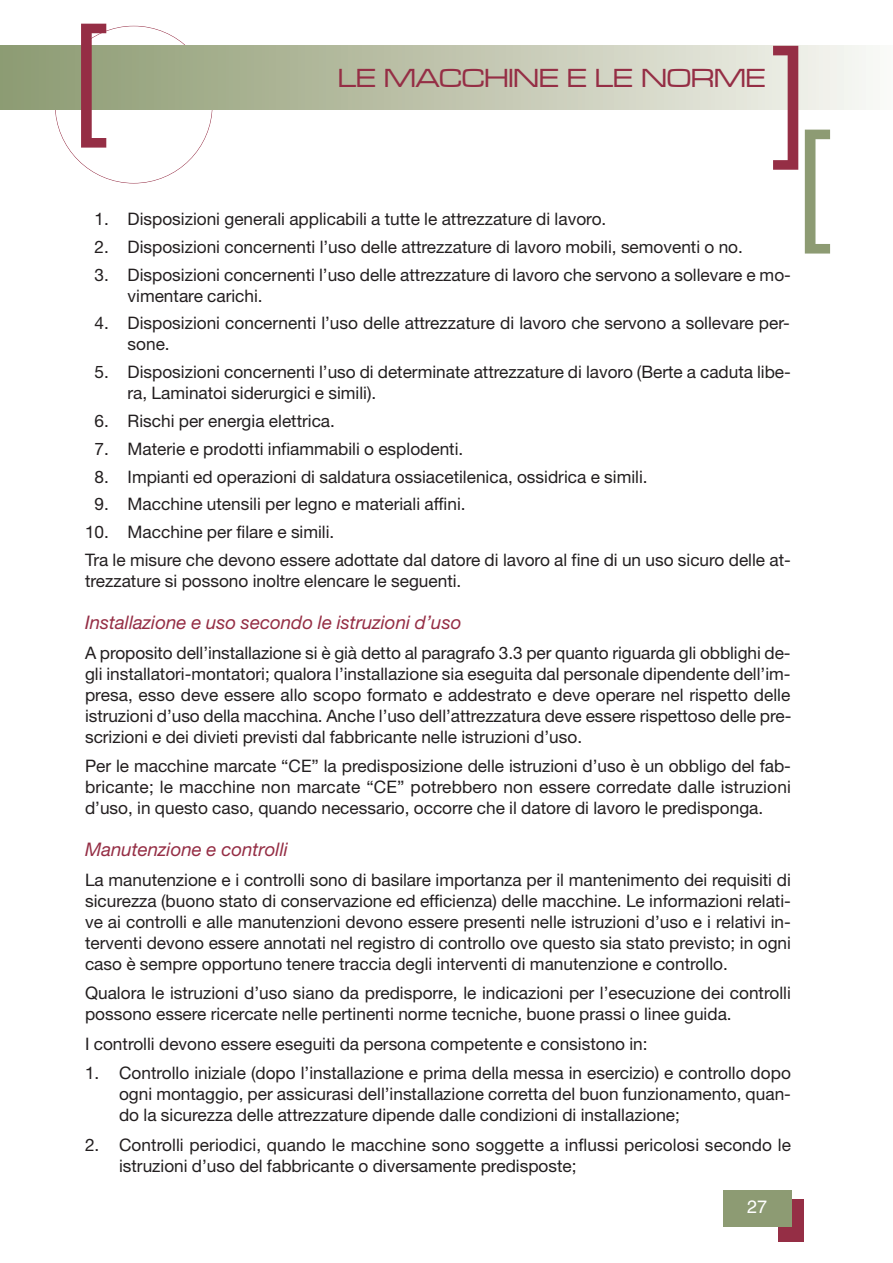
<style>
.page{position:relative;width:893px;height:1263px;background:#fff}
.page>*{position:absolute;margin:0;border:0;box-sizing:border-box;transform-origin:0 0}
.t1{font:27px "Microgramma D Medi Exte";color:#952e45}
.t2{font:italic 18.75px "Helvetica Neue";color:#952e45}
.t3{font:18px "Helvetica";color:#fff}
.t4{font:17.25px/21px "Helvetica Neue";color:#231f20}
.s1{color:#fff}
</style>
<div class="page">
<div style="left:778px;top:1199px;width:26px;height:43px;background:#952e45"></div>
<div style="left:723px;top:1191px;width:68px;height:36px;background:#8d9b73"></div>
<div style="left:0;top:46px;width:893px;height:64px;background:linear-gradient(to right,#8a986d,#f6f5f1)"></div>
<hr style="left:0;top:46px;width:1px;height:64px;background:#8c9c73">
<svg style="left:773px;top:46px;width:25px;height:124px"></svg>
<svg style="left:81px;top:24px;width:25px;height:124px"></svg>
<svg style="left:805px;top:130px;width:25px;height:124px"></svg>
<p class="t1" style="left:338px;top:62px;width:429px">LE MACCHINE E LE NORME</p>
<p class="t4" style="left:85px;top:210px;width:523px"><span class="s1">0</span>1. Disposizioni generali applicabili a tutte le attrezzature di lavoro.</p>
<p class="t4" style="left:85px;top:238px;width:659px"><span class="s1">0</span>2. Disposizioni concernenti l’uso delle attrezzature di lavoro mobili, semoventi o no.</p>
<p class="t4" style="left:128px;top:266px;width:665px;text-indent:-43px"><span class="s1">0</span>3. Disposizioni concernenti l’uso delle attrezzature di lavoro che servono a sollevare e mo&shy;vimentare carichi.</p>
<p class="t4" style="left:128px;top:314px;width:664px;text-indent:-43px"><span class="s1">0</span>4. Disposizioni concernenti l’uso delle attrezzature di lavoro che servono a sollevare per&shy;sone.</p>
<p class="t4" style="left:128px;top:363px;width:665px;text-indent:-43px"><span class="s1">0</span>5. Disposizioni concernenti l’uso di determinate attrezzature di lavoro (Berte a caduta libe&shy;ra, Laminatoi siderurgici e simili).</p>
<p class="t4" style="left:85px;top:412px;width:251px"><span class="s1">0</span>6. Rischi per energia elettrica.</p>
<p class="t4" style="left:85px;top:440px;width:380px"><span class="s1">0</span>7. Materie e prodotti infiammabili o esplodenti.</p>
<p class="t4" style="left:85px;top:468px;width:564px"><span class="s1">0</span>8. Impianti ed operazioni di saldatura ossiacetilenica, ossidrica e simili.</p>
<p class="t4" style="left:85px;top:495px;width:382px"><span class="s1">0</span>9. Macchine utensili per legno e materiali affini.</p>
<p class="t4" style="left:85px;top:520px;width:707px;line-height:27.8px">10. Macchine per filare e simili.<br>Tra le misure che devono essere adottate dal datore di lavoro al fine di un uso sicuro delle at-</p>
<p class="t4" style="left:85px;top:572px;width:378px">trezzature si possono inoltre elencare le seguenti.</p>
<p class="t2" style="left:85px;top:616px;width:378px">Installazione e uso secondo le istruzioni d’uso</p>
<p class="t4" style="left:85px;top:643px;width:708px;text-align:justify">A proposito dell’installazione si è già detto al paragrafo 3.3 per quanto riguarda gli obblighi de&shy;gli installatori-montatori; qualora l’installazione sia eseguita dal personale dipendente dell’im&shy;presa, esso deve essere allo scopo formato e addestrato e deve operare nel rispetto delle istruzioni d’uso della macchina. Anche l’uso dell’attrezzatura deve essere rispettoso delle pre&shy;scrizioni e dei divieti previsti dal fabbricante nelle istruzioni d’uso.</p>
<p class="t4" style="left:85px;top:757px;width:707px;text-align:justify">Per le macchine marcate “CE” la predisposizione delle istruzioni d’uso è un obbligo del fab&shy;bricante; le macchine non marcate “CE” potrebbero non essere corredate dalle istruzioni d’uso, in questo caso, quando necessario, occorre che il datore di lavoro le predisponga.</p>
<p class="t2" style="left:85px;top:843px;width:204px">Manutenzione e controlli</p>
<p class="t4" style="left:85px;top:871px;width:707px;text-align:justify">La manutenzione e i controlli sono di basilare importanza per il mantenimento dei requisiti di sicurezza (buono stato di conservazione ed efficienza) delle macchine. Le informazioni relati&shy;ve ai controlli e alle manutenzioni devono essere presenti nelle istruzioni d’uso e i relativi in&shy;terventi devono essere annotati nel registro di controllo ove questo sia stato previsto; in ogni caso è sempre opportuno tenere traccia degli interventi di manutenzione e controllo.</p>
<p class="t4" style="left:85px;top:984px;width:707px">Qualora le istruzioni d’uso siano da predisporre, le indicazioni per l’esecuzione dei controlli possono essere ricercate nelle pertinenti norme tecniche, buone prassi o linee guida.</p>
<p class="t4" style="left:85px;top:1034px;width:564px">I controlli devono essere eseguiti da persona competente e consistono in:</p>
<p class="t4" style="left:119px;top:1064px;width:673px;text-align:justify;text-indent:-34px">1. Controllo iniziale (dopo l’installazione e prima della messa in esercizio) e controllo dopo ogni montaggio, per assicurasi dell’installazione corretta del buon funzionamento, quan&shy;do la sicurezza delle attrezzature dipende dalle condizioni di installazione;</p>
<p class="t4" style="left:119px;top:1135px;width:673px;text-indent:-34px">2. Controlli periodici, quando le macchine sono soggette a influssi pericolosi secondo le istruzioni d’uso del fabbricante o diversamente predisposte;</p>
<p class="t3" style="left:747px;top:1200px;width:21px">27</p>
</div>
